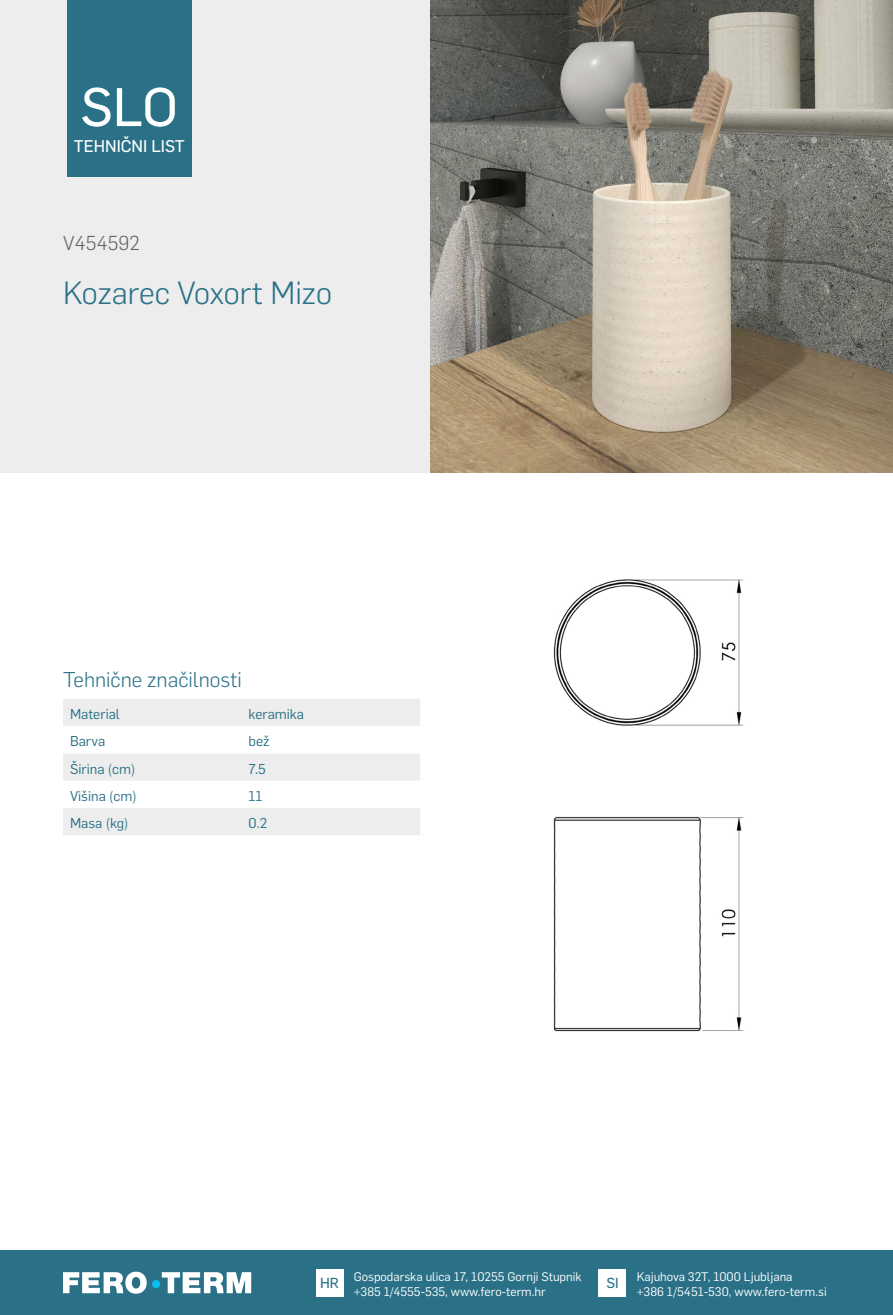
<style>
.page{position:relative;width:893px;height:1315px;background:#fff}
.page>*{position:absolute;margin:0;border:0;box-sizing:border-box;transform-origin:0 0}
.t1{font:53.2px "Flama Basic";color:#fff}
.t2{font:300 31.5px "Flama";color:#2a7187}
.t3{font:300 21px "Flama";color:#2a7187}
.t4{font:300 19.78px "Flama";color:#646363}
.t5{font:16.62px "Flama Basic";color:#fff}
.t6{font:14.35px "Flama Basic";color:#2a7187}
.t7{font:14px "Flama";color:#2a7187}
.t8{font:12.25px/15.8px "Flama";color:#fff}
</style>
<div class="page">
<div style="left:0;top:1250px;width:893px;height:65px;background:#2a7187"></div>
<div style="left:316px;top:1269px;width:27px;height:27px;background:#fff"></div>
<div style="left:599px;top:1269px;width:27px;height:27px;background:#fff"></div>
<svg style="left:63px;top:1271px;width:188px;height:22px"></svg>
<div style="left:152px;top:1280px;width:8px;height:8px;background:#0bbbef;border-radius:50%"></div>
<div style="left:0;top:0;width:430px;height:472px;background:#ededed"></div>
<div style="left:63px;top:699px;width:357px;height:136px;background:#ededed"></div>
<svg style="left:63px;top:726px;width:357px;height:82px"></svg>
<div style="left:67px;top:0;width:124px;height:177px;background:#2a7187"></div>
<img style="left:430px;top:0;width:463px;height:473px">
<img style="left:553px;top:579px;width:191px;height:453px">
<h1 class="t1" style="left:81px;top:70px;width:99px">SLO</h1>
<h3 class="t5" style="left:74px;top:134px;width:112px">TEHNIČNI LIST</h3>
<h3 class="t4" style="left:63px;top:229px;width:78px">V454592</h3>
<h2 class="t2" style="left:63px;top:271px;width:270px">Kozarec Voxort Mizo</h2>
<h3 class="t3" style="left:63px;top:665px;width:180px">Tehnične značilnosti</h3>
<p class="t7" style="left:70px;top:704px;width:52px">Material</p>
<p class="t7" style="left:249px;top:704px;width:57px">keramika</p>
<p class="t7" style="left:70px;top:732px;width:37px">Barva</p>
<p class="t7" style="left:249px;top:732px;width:23px">bež</p>
<p class="t7" style="left:70px;top:759px;width:67px">Širina (cm)</p>
<p class="t7" style="left:249px;top:759px;width:19px">7.5</p>
<p class="t7" style="left:70px;top:786px;width:68px">Višina (cm)</p>
<p class="t7" style="left:249px;top:786px;width:15px">11</p>
<p class="t7" style="left:70px;top:813px;width:60px">Masa (kg)</p>
<p class="t7" style="left:249px;top:813px;width:20px">0.2</p>
<p class="t6" style="left:320px;top:1272px;width:20px">HR</p>
<p class="t8" style="left:637px;top:1267px;width:191px">Kajuhova 32T, 1000 Ljubljana<br>+386 1/5451-530, www.fero-term.si</p>
<p class="t8" style="left:354px;top:1267px;width:229px">Gospodarska ulica 17, 10255 Gornji Stupnik +385 1/4555-535, www.fero-term.hr</p>
<p class="t6" style="left:606px;top:1272px;width:14px">SI</p>
</div>
